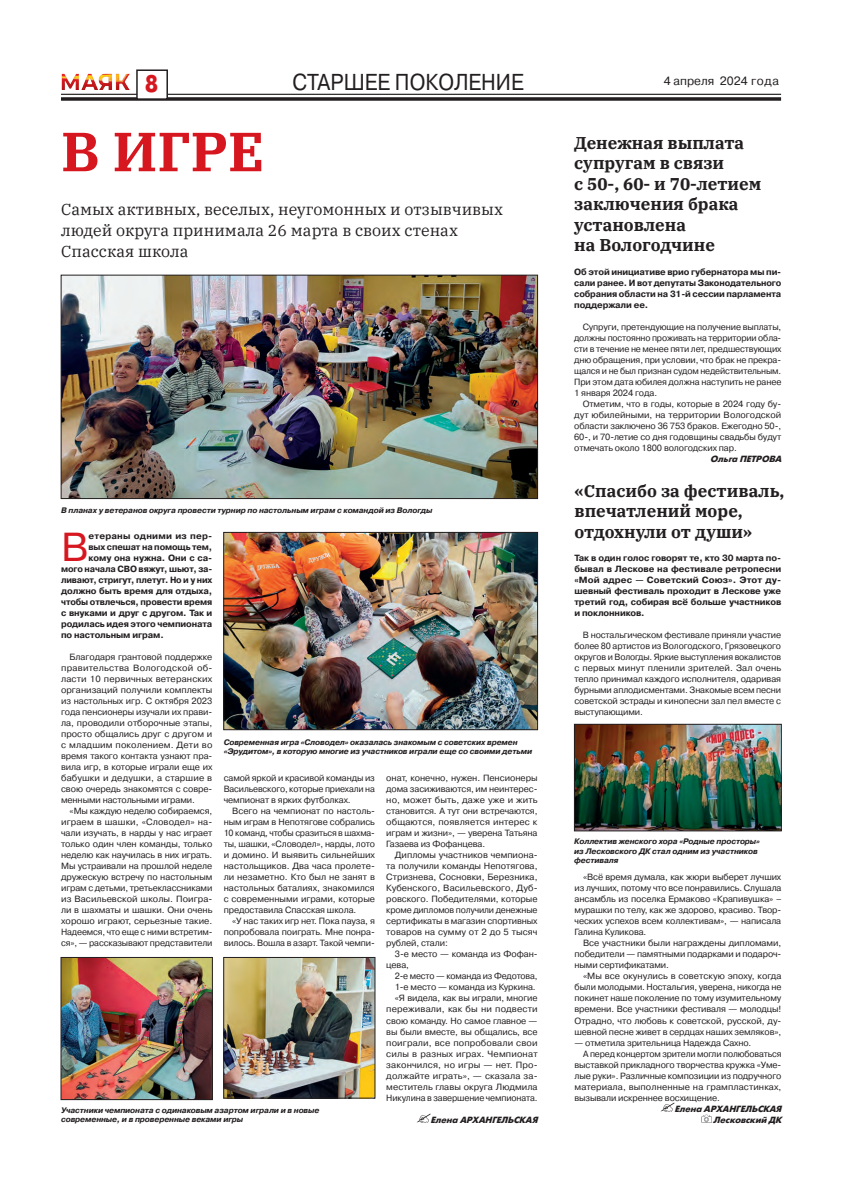
<style>
.page{position:relative;width:842px;height:1191px;background:#fff}
.page>*{position:absolute;margin:0;border:0;box-sizing:border-box;transform-origin:0 0}
.Заголовок_50{font:700 55px "IBM Plex Serif";color:#d7171f}
.n_Лид-2{font:40.4px "Pragmatica C";color:#d7171f}
.t1{font:24px "Futuris XC";color:#d7171f;scale:.9 1}
.Рубрика_ген{font:23px "Pragmatica C";color:#231f20;scale:.9 1}
.Заголовок_17{font:700 17px/20.4px "IBM Plex Serif";color:#231f20}
.n_Лид_14{font:16px "IBM Plex Serif";color:#231f20}
.t2{font:12px "Pragmatica C";color:#231f20}
.n_Normal{font:9px/11px "Pragmatica C";letter-spacing:-.01em;color:#231f20;text-align:justify}
.n_Лид-2-2{font:700 9px/11px "Pragmatica C";letter-spacing:-.01em;color:#231f20;text-align:justify}
.n_автор{font:italic 9px "Futuris XC";color:#231f20}
.n_Лид-2-3{font:700 9px "Pragmatica C";letter-spacing:.02em;color:#231f20}
.n_на_фото_1{font:italic 700 8px/9.6px "Pragmatica C";letter-spacing:-.01em;color:#231f20}
</style>
<div class="page">
<svg style="left:417px;top:1113px;width:14px;height:9px"></svg>
<hr style="left:61px;top:94px;width:720px;height:1px;background:#231f20">
<svg style="left:61px;top:97px;width:720px;height:4px;background:#3e3a3b"></svg>
<div style="left:137px;top:70px;width:30px;height:29px;background:#fff"></div>
<div style="left:136px;top:69px;width:32px;height:31px;border:2px solid #231f20"></div>
<img style="left:61px;top:73px;width:68px;height:16px">
<img style="left:226px;top:534px;width:310px;height:194px">
<div style="left:224px;top:532px;width:314px;height:198px;border:1px solid #231f20"></div>
<img style="left:63px;top:959px;width:147px;height:138px">
<div style="left:61px;top:957px;width:151px;height:142px;border:1px solid #231f20"></div>
<img style="left:226px;top:959px;width:147px;height:137px">
<div style="left:224px;top:957px;width:151px;height:141px;border:1px solid #231f20"></div>
<img style="left:63px;top:277px;width:473px;height:219px">
<div style="left:61px;top:275px;width:477px;height:223px;border:1px solid #231f20"></div>
<img style="left:576px;top:726px;width:203px;height:103px">
<div style="left:574px;top:724px;width:207px;height:107px;border:1px solid #231f20"></div>
<svg style="left:661px;top:1102px;width:13px;height:9px"></svg>
<svg style="left:701px;top:1114px;width:10px;height:8px"></svg>
<p class="t1" style="left:145px;top:71px;width:16px">8</p>
<p class="Рубрика_ген" style="left:292px;top:69px;width:259px">СТАРШЕЕ ПОКОЛЕНИЕ</p>
<p class="t2" style="left:664px;top:74px;width:117px">4 апреля 2024 года</p>
<p class="Заголовок_50" style="left:61px;top:108px;width:205px">В ИГРЕ</p>
<p class="n_Лид_14" style="left:61px;top:196px;width:443px">Самых активных, веселых, неугомонных и отзывчивых</p>
<p class="n_Лид_14" style="left:61px;top:217px;width:398px">людей округа принимала 26 марта в своих стенах</p>
<p class="n_Лид_14" style="left:61px;top:238px;width:129px">Спасская школа</p>
<p class="n_на_фото_1" style="left:61px;top:506px;width:373px">В планах у ветеранов округа провести турнир по настольным играм с командой из Вологды</p>
<p class="n_Лид-2" style="left:61px;top:525px;width:29px">В</p>
<p class="n_Лид-2-3" style="left:89px;top:531px;width:125px">етераны одними из пер-</p>
<p class="n_Лид-2-2" style="left:89px;top:542px;width:125px">вых спешат на помощь тем,</p>
<p class="n_Лид-2-2" style="left:89px;top:553px;width:125px">кому она нужна. Они с са-</p>
<p class="n_Лид-2-2" style="left:61px;top:564px;width:153px">мого начала СВО вяжут, шьют, за-</p>
<p class="n_Лид-2-2" style="left:61px;top:575px;width:153px">ливают, стригут, плетут. Но и у них</p>
<p class="n_Лид-2-2" style="left:61px;top:586px;width:153px">должно быть время для отдыха,</p>
<p class="n_Лид-2-2" style="left:61px;top:597px;width:153px">чтобы отвлечься, провести время</p>
<p class="n_Лид-2-2" style="left:61px;top:608px;width:153px">с внуками и друг с другом. Так и</p>
<p class="n_Лид-2-2" style="left:61px;top:619px;width:153px">родилась идея этого чемпионата</p>
<p class="n_Лид-2-2" style="left:61px;top:630px;width:104px">по настольным играм.</p>
<p class="n_Normal" style="left:61px;top:652px;width:153px;text-indent:9px">Благодаря грантовой поддержке правительства Вологодской об&shy;ласти 10 первичных ветеранских организаций получили комплекты из настольных игр. С октября 2023 года пенсионеры изучали их прави&shy;ла, проводили отборочные этапы, просто общались друг с другом и с младшим поколением. Дети во время такого контакта узнают пра&shy;вила игр, в которые играли еще их бабушки и дедушки, а старшие в свою очередь знакомятся с совре&shy;менными настольными играми.</p>
<p class="n_Normal" style="left:61px;top:806px;width:153px;text-indent:9px">«Мы каждую неделю собираемся, играем в шашки, «Словодел» на&shy;чали изучать, в нарды у нас играет только один член команды, только неделю как научилась в них играть.<br>Мы устраивали на прошлой неделе дружескую встречу по настольным играм с детьми, третьеклассниками из Васильевской школы. Поигра&shy;ли в шахматы и шашки. Они очень хорошо играют, серьезные такие.<br>Надеемся, что еще с ними встретим&shy;ся», — рассказывают представители</p>
<p class="n_на_фото_1" style="left:224px;top:737px;width:310px">Современная игра «Словодел» оказалась знакомым с советских времен «Эрудитом», в которую многие из участников играли еще со своими детьми</p>
<p class="n_Normal" style="left:224px;top:773px;width:153px">самой яркой и красивой команды из Васильевского, которые приехали на чемпионат в ярких футболках.</p>
<p class="n_Normal" style="left:224px;top:806px;width:153px;text-indent:9px">Всего на чемпионат по настоль&shy;ным играм в Непотягове собрались 10 команд, чтобы сразиться в шахма&shy;ты, шашки, «Словодел», нарды, лото и домино. И выявить сильнейших настольщиков. Два часа пролете&shy;ли незаметно. Кто был не занят в настольных баталиях, знакомился с современными играми, которые предоставила Спасская школа.</p>
<p class="n_Normal" style="left:224px;top:916px;width:153px;text-indent:9px">«У нас таких игр нет. Пока пауза, я попробовала поиграть. Мне понра&shy;вилось. Вошла в азарт. Такой чемпи-</p>
<p class="n_Normal" style="left:386px;top:773px;width:153px">онат, конечно, нужен. Пенсионеры дома засиживаются, им неинтерес&shy;но, может быть, даже уже и жить становится. А тут они встречаются, общаются, появляется интерес к играм и жизни», — уверена Татьяна Газаева из Фофанцева.</p>
<p class="n_Normal" style="left:386px;top:850px;width:153px;text-indent:9px">Дипломы участников чемпиона&shy;та получили команды Непотягова, Стризнева, Сосновки, Березника, Кубенского, Васильевского, Дуб&shy;ровского. Победителями, которые кроме дипломов получили денежные сертификаты в магазин спортивных товаров на сумму от 2 до 5 тысяч рублей, стали:</p>
<p class="n_Normal" style="left:386px;top:949px;width:153px;text-indent:9px">3-е место — команда из Фофан&shy;цева,</p>
<p class="n_Normal" style="left:395px;top:971px;width:144px">2-е место — команда из Федотова,</p>
<p class="n_Normal" style="left:395px;top:982px;width:142px">1-е место — команда из Куркина.</p>
<p class="n_Normal" style="left:386px;top:993px;width:153px;text-indent:9px">«Я видела, как вы играли, многие переживали, как бы ни подвести свою команду. Но самое главное — вы были вместе, вы общались, все поиграли, все попробовали свои силы в разных играх. Чемпионат закончился, но игры — нет. Про&shy;должайте играть», — сказала за&shy;меститель главы округа Людмила Никулина в завершение чемпионата.</p>
<p class="n_автор" style="left:431px;top:1114px;width:111px">Елена АРХАНГЕЛЬСКАЯ</p>
<p class="n_на_фото_1" style="left:61px;top:1105px;width:260px">Участники чемпионата с одинаковым азартом играли и в новые современные, и в проверенные веками игры</p>
<p class="Заголовок_17" style="left:574px;top:131px;width:189px">Денежная выплата супругам в связи<br>с 50-, 60- и 70-летием заключения брака установлена<br>на Вологодчине</p>
<p class="n_Лид-2-2" style="left:574px;top:267px;width:209px">Об этой инициативе врио губернатора мы пи&shy;сали ранее. И вот депутаты Законодательного собрания области на 31-й сессии парламента поддержали ее.</p>
<p class="n_Normal" style="left:574px;top:321px;width:209px;text-indent:9px">Супруги, претендующие на получение выплаты, должны постоянно проживать на территории обла&shy;сти в течение не менее пяти лет, предшествующих дню обращения, при условии, что брак не прекра&shy;щался и не был признан судом недействительным.<br>При этом дата юбилея должна наступить не ранее 1 января 2024 года.</p>
<p class="n_Normal" style="left:574px;top:399px;width:209px;text-indent:9px">Отметим, что в годы, которые в 2024 году бу&shy;дут юбилейными, на территории Вологодской области заключено 36 753 браков. Ежегодно 50-, 60-, и 70-летие со дня годовщины свадьбы будут отмечать около 1800 вологодских пар.</p>
<p class="n_автор" style="left:710px;top:454px;width:75px">Ольга ПЕТРОВА</p>
<p class="Заголовок_17" style="left:574px;top:479px;width:211px">«Спасибо за фестиваль, впечатлений море, отдохнули от души»</p>
<p class="n_Лид-2-2" style="left:574px;top:553px;width:208px">Так в один голос говорят те, кто 30 марта по&shy;бывал в Лескове на фестивале ретропесни «Мой адрес — Советский Союз». Этот ду&shy;шевный фестиваль проходит в Лескове уже третий год, собирая всё больше участников и поклонников.</p>
<p class="n_Normal" style="left:574px;top:630px;width:208px;text-indent:9px">В ностальгическом фестивале приняли участие более 80 артистов из Вологодского, Грязовецкого округов и Вологды. Яркие выступления вокалистов с первых минут пленили зрителей. Зал очень тепло принимал каждого исполнителя, одаривая бурными аплодисментами. Знакомые всем песни советской эстрады и кинопесни зал пел вместе с выступающими.</p>
<p class="n_на_фото_1" style="left:574px;top:836px;width:187px">Коллектив женского хора «Родные просторы» из Лесковского ДК стал одним из участников фестиваля</p>
<p class="n_Normal" style="left:574px;top:872px;width:209px;text-indent:9px">«Всё время думала, как жюри выберет лучших из лучших, потому что все понравились. Слушала ансамбль из поселка Ермаково «Крапивушка» – мурашки по телу, как же здорово, красиво. Твор&shy;ческих успехов всем коллективам», — написала Галина Куликова.</p>
<p class="n_Normal" style="left:574px;top:938px;width:208px;text-indent:9px">Все участники были награждены дипломами, победители — памятными подарками и подароч&shy;ными сертификатами.</p>
<p class="n_Normal" style="left:574px;top:971px;width:208px;text-indent:9px">«Мы все окунулись в советскую эпоху, когда были молодыми. Ностальгия, уверена, никогда не покинет наше поколение по тому изумительному времени. Все участники фестиваля — молодцы!<br>Отрадно, что любовь к советской, русской, ду&shy;шевной песне живет в сердцах наших земляков»,</p>
<p class="n_Normal" style="left:574px;top:1037px;width:178px">— отметила зрительница Надежда Сахно.</p>
<p class="n_Normal" style="left:574px;top:1048px;width:208px;text-indent:9px">А перед концертом зрители могли полюбоваться выставкой прикладного творчества кружка «Уме&shy;лые руки». Различные композиции из подручного материала, выполненные на грампластинках, вызывали искреннее восхищение.</p>
<p class="n_автор" style="left:674px;top:1103px;width:111px">Елена АРХАНГЕЛЬСКАЯ</p>
<p class="n_автор" style="left:713px;top:1114px;width:72px">Лесковский ДК</p>
</div>
